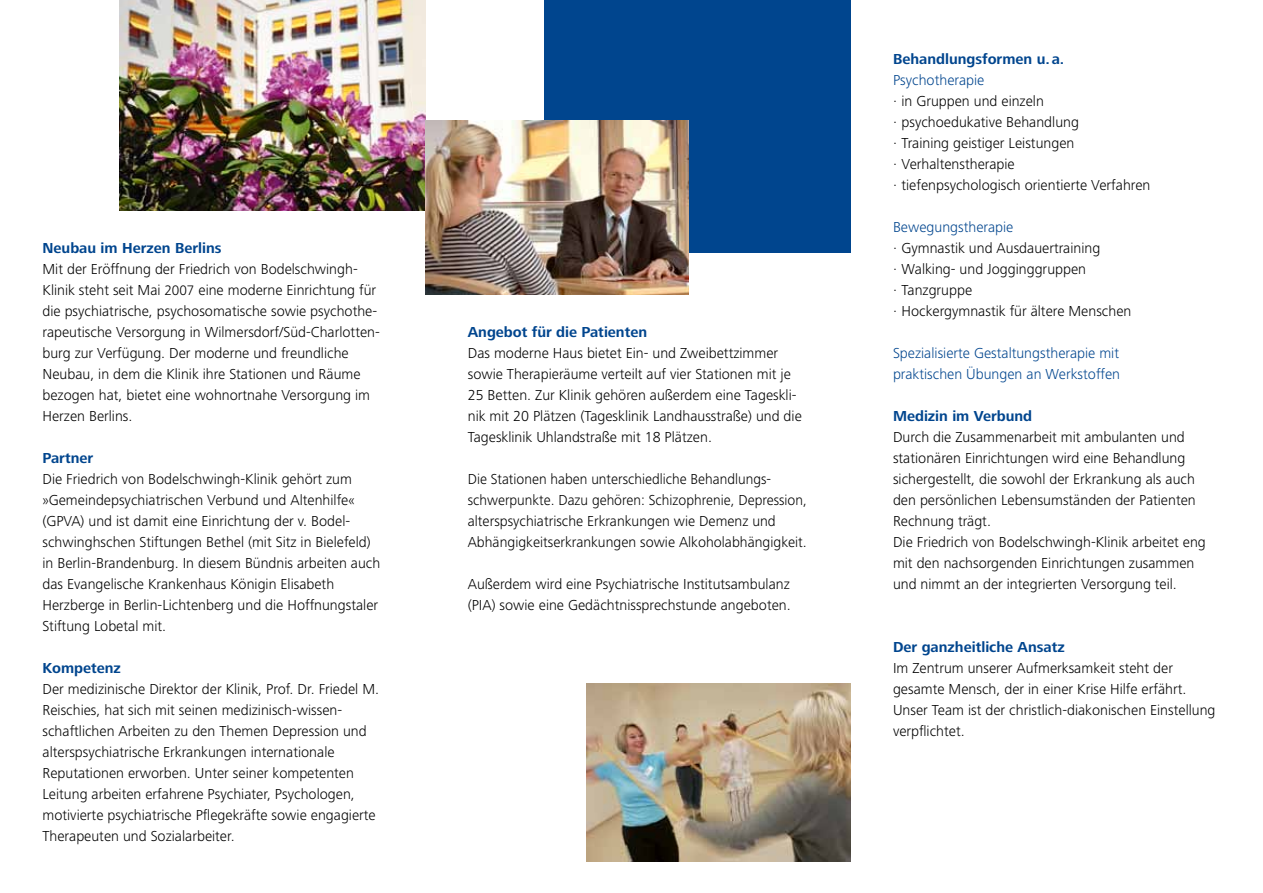
<style>
.page{position:relative;width:1263px;height:893px;background:#fff}
.page>*{position:absolute;margin:0;border:0;box-sizing:border-box;transform-origin:0 0}
.t1{font:300 15px/21px "Frutiger Next LT";color:#000}
.t2{font:700 15px "Frutiger Next LT";color:#00458e}
.t3{font:300 15px/21px "Frutiger Next LT";color:#00458e}
.s1{font-size:14.25px}
</style>
<div class="page">
<div style="left:544px;top:0;width:306px;height:253px;background:#00458e"></div>
<img style="left:119px;top:0;width:306px;height:211px">
<img style="left:425px;top:120px;width:264px;height:174px">
<img style="left:587px;top:683px;width:263px;height:179px">
<p class="t2" style="left:43px;top:239px;width:181px">Neubau im Herzen Berlins</p>
<p class="t1" style="left:43px;top:258px;width:339px">Mit der Eröffnung der Friedrich von Bodelschwingh-Klinik steht seit Mai <span class="s1">2007</span> eine moderne Einrichtung für die psychiatrische, psychosomatische sowie psychothe&shy;rapeutische Versorgung in Wilmersdorf/Süd-Charlotten&shy;burg zur Verfügung. Der moderne und freundliche Neubau, in dem die Klinik ihre Stationen und Räume bezogen hat, bietet eine wohnortnahe Versorgung im Herzen Berlins.</p>
<p class="t2" style="left:43px;top:449px;width:52px">Partner</p>
<p class="t1" style="left:43px;top:468px;width:339px">Die Friedrich von Bodelschwingh-Klinik gehört zum »Gemeindepsychiatrischen Verbund und Altenhilfe« (GPVA) und ist damit eine Einrichtung der v. Bodel&shy;schwinghschen Stiftungen Bethel (mit Sitz in Bielefeld) in Berlin-Brandenburg. In diesem Bündnis arbeiten auch das Evangelische Krankenhaus Königin Elisabeth Herzberge in Berlin-Lichtenberg und die Hoffnungstaler Stiftung Lobetal mit.</p>
<p class="t2" style="left:43px;top:659px;width:80px">Kompetenz</p>
<p class="t1" style="left:43px;top:678px;width:338px">Der medizinische Direktor der Klinik, Prof. Dr. Friedel M.<br>Reischies, hat sich mit seinen medizinisch-wissen&shy;schaftlichen Arbeiten zu den Themen Depression und alterspsychiatrische Erkrankungen internationale Reputationen erworben. Unter seiner kompetenten Leitung arbeiten erfahrene Psychiater, Psychologen, motivierte psychiatrische Pflegekräfte sowie engagierte Therapeuten und Sozialarbeiter.</p>
<p class="t2" style="left:468px;top:323px;width:181px">Angebot für die Patienten</p>
<p class="t1" style="left:468px;top:342px;width:336px">Das moderne Haus bietet Ein- und Zweibettzimmer sowie Therapieräume verteilt auf vier Stationen mit je 25 Betten. Zur Klinik gehören außerdem eine Tageskli&shy;nik mit 20 Plätzen (Tagesklinik Landhausstraße) und die Tagesklinik Uhlandstraße mit 18 Plätzen.</p>
<p class="t1" style="left:468px;top:468px;width:341px">Die Stationen haben unterschiedliche Behandlungs&shy;schwerpunkte. Dazu gehören: Schizophrenie, Depression, alterspsychiatrische Erkrankungen wie Demenz und Abhängigkeitserkrankungen sowie Alkoholabhängigkeit.</p>
<p class="t1" style="left:468px;top:573px;width:324px">Außerdem wird eine Psychiatrische Institutsambulanz (PIA) sowie eine Gedächtnissprechstunde angeboten.</p>
<p class="t2" style="left:893px;top:50px;width:173px">Behandlungsformen u.a.</p>
<p class="t3" style="left:893px;top:69px;width:93px">Psychotherapie</p>
<p class="t1" style="left:893px;top:90px;width:259px">· in Gruppen und einzeln<br>· psychoedukative Behandlung<br>· Training geistiger Leistungen<br>· Verhaltenstherapie<br>· tiefenpsychologisch orientierte Verfahren</p>
<p class="t3" style="left:893px;top:216px;width:122px">Bewegungstherapie</p>
<p class="t1" style="left:893px;top:237px;width:240px">· Gymnastik und Ausdauertraining<br>· Walking- und Jogginggruppen<br>· Tanzgruppe<br>· Hockergymnastik für ältere Menschen</p>
<p class="t3" style="left:893px;top:342px;width:229px">Spezialisierte Gestaltungstherapie mit praktischen Übungen an Werkstoffen</p>
<p class="t2" style="left:893px;top:407px;width:141px">Medizin im Verbund</p>
<p class="t1" style="left:893px;top:426px;width:314px">Durch die Zusammenarbeit mit ambulanten und stationären Einrichtungen wird eine Behandlung sichergestellt, die sowohl der Erkrankung als auch den persönlichen Lebensumständen der Patienten Rechnung trägt.<br>Die Friedrich von Bodelschwingh-Klinik arbeitet eng mit den nachsorgenden Einrichtungen zusammen und nimmt an der integrierten Versorgung teil.</p>
<p class="t2" style="left:893px;top:638px;width:173px">Der ganzheitliche Ansatz</p>
<p class="t1" style="left:893px;top:657px;width:324px">Im Zentrum unserer Aufmerksamkeit steht der gesamte Mensch, der in einer Krise Hilfe erfährt.<br>Unser Team ist der christlich-diakonischen Einstellung verpflichtet.</p>
</div>
